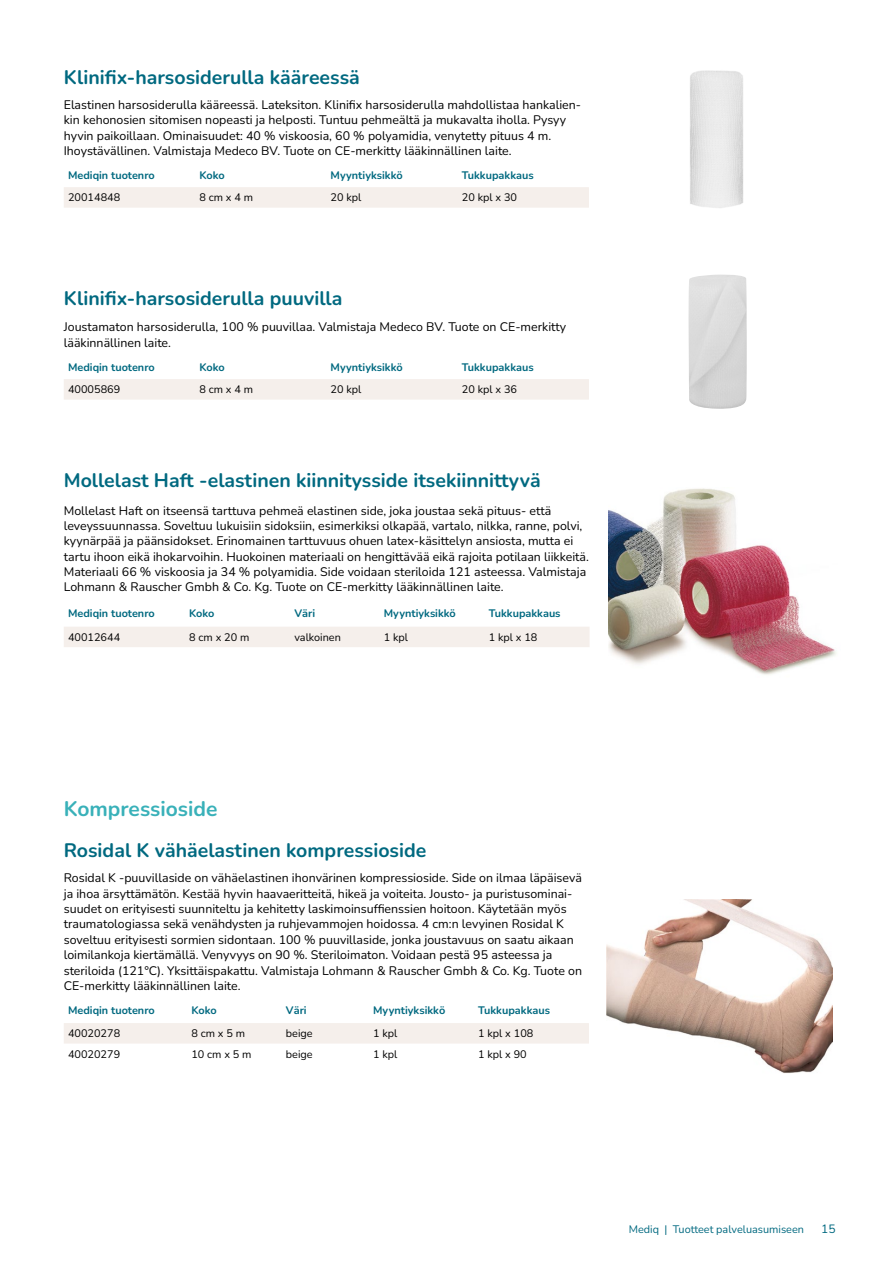
<style>
.page{position:relative;width:893px;height:1263px;background:#fff}
.page>*{position:absolute;margin:0;border:0;box-sizing:border-box;transform-origin:0 0}
.t1{font:700 21px "Nunito";color:#39b1b9}
.t2{font:700 19.5px "Nunito";color:#006980}
.t3{font:12.3px/15.3px "Nunito";color:#000}
.t4{font:12px "Nunito";color:#006980}
.t5{font:700 10.8px "Nunito";color:#006980}
.t6{font:10.8px "Nunito";color:#000}
.t7{font:10.8px "Nunito";color:#006980}
</style>
<div class="page">
<img style="left:690px;top:70px;width:53px;height:138px">
<div style="left:64px;top:187px;width:525px;height:21px;background:#f5efeb"></div>
<img style="left:688px;top:274px;width:59px;height:135px">
<div style="left:64px;top:379px;width:525px;height:21px;background:#f5efeb"></div>
<img style="left:608px;top:488px;width:228px;height:187px">
<div style="left:64px;top:627px;width:526px;height:20px;background:#f5efeb"></div>
<img style="left:606px;top:900px;width:227px;height:173px">
<div style="left:64px;top:1023px;width:525px;height:20px;background:#f5efeb"></div>
<h2 class="t2" style="left:64px;top:63px;width:298px">Klinifix-harsosiderulla kääreessä</h2>
<p class="t3" style="left:64px;top:96px;width:519px">Elastinen harsosiderulla kääreessä. Lateksiton. Klinifix harsosiderulla mahdollistaa hankalien&shy;kin kehonosien sitomisen nopeasti ja helposti. Tuntuu pehmeältä ja mukavalta iholla. Pysyy hyvin paikoillaan. Ominaisuudet: 40 % viskoosia, 60 % polyamidia, venytetty pituus 4 m.<br>Ihoystävällinen. Valmistaja Medeco BV. Tuote on CE-merkitty lääkinnällinen laite.</p>
<p class="t5" style="left:68px;top:167px;width:88px">Mediqin tuotenro</p>
<p class="t5" style="left:199px;top:167px;width:27px">Koko</p>
<p class="t5" style="left:331px;top:167px;width:74px">Myyntiyksikkö</p>
<p class="t5" style="left:462px;top:167px;width:73px">Tukkupakkaus</p>
<p class="t6" style="left:68px;top:190px;width:54px">20014848</p>
<p class="t6" style="left:199px;top:190px;width:55px">8 cm x 4 m</p>
<p class="t6" style="left:331px;top:190px;width:32px">20 kpl</p>
<p class="t6" style="left:462px;top:190px;width:57px">20 kpl x 30</p>
<h2 class="t2" style="left:64px;top:284px;width:280px">Klinifix-harsosiderulla puuvilla</h2>
<p class="t3" style="left:64px;top:319px;width:504px">Joustamaton harsosiderulla, 100 % puuvillaa. Valmistaja Medeco BV. Tuote on CE-merkitty lääkinnällinen laite.</p>
<p class="t5" style="left:68px;top:359px;width:88px">Mediqin tuotenro</p>
<p class="t5" style="left:199px;top:359px;width:27px">Koko</p>
<p class="t5" style="left:331px;top:359px;width:74px">Myyntiyksikkö</p>
<p class="t5" style="left:462px;top:359px;width:73px">Tukkupakkaus</p>
<p class="t6" style="left:68px;top:382px;width:54px">40005869</p>
<p class="t6" style="left:199px;top:382px;width:55px">8 cm x 4 m</p>
<p class="t6" style="left:331px;top:382px;width:32px">20 kpl</p>
<p class="t6" style="left:462px;top:382px;width:57px">20 kpl x 36</p>
<h2 class="t2" style="left:64px;top:467px;width:478px">Mollelast Haft -elastinen kiinnitysside itsekiinnittyvä</h2>
<p class="t3" style="left:64px;top:502px;width:527px">Mollelast Haft on itseensä tarttuva pehmeä elastinen side, joka joustaa sekä pituus- että leveyssuunnassa. Soveltuu lukuisiin sidoksiin, esimerkiksi olkapää, vartalo, nilkka, ranne, polvi, kyynärpää ja päänsidokset. Erinomainen tarttuvuus ohuen latex-käsittelyn ansiosta, mutta ei tartu ihoon eikä ihokarvoihin. Huokoinen materiaali on hengittävää eikä rajoita potilaan liikkeitä.<br>Materiaali 66 % viskoosia ja 34 % polyamidia. Side voidaan steriloida 121 asteessa. Valmistaja Lohmann &amp; Rauscher Gmbh &amp; Co. Kg. Tuote on CE-merkitty lääkinnällinen laite.</p>
<p class="t5" style="left:68px;top:606px;width:88px">Mediqin tuotenro</p>
<p class="t5" style="left:189px;top:606px;width:27px">Koko</p>
<p class="t5" style="left:294px;top:606px;width:22px">Väri</p>
<p class="t5" style="left:384px;top:606px;width:74px">Myyntiyksikkö</p>
<p class="t5" style="left:489px;top:606px;width:73px">Tukkupakkaus</p>
<p class="t6" style="left:68px;top:629px;width:54px">40012644</p>
<p class="t6" style="left:189px;top:629px;width:62px">8 cm x 20 m</p>
<p class="t6" style="left:294px;top:629px;width:48px">valkoinen</p>
<p class="t6" style="left:384px;top:629px;width:26px">1 kpl</p>
<p class="t6" style="left:489px;top:629px;width:50px">1 kpl x 18</p>
<h1 class="t1" style="left:64px;top:794px;width:155px">Kompressioside</h1>
<h2 class="t2" style="left:64px;top:837px;width:364px">Rosidal K vähäelastinen kompressioside</h2>
<p class="t3" style="left:64px;top:870px;width:520px">Rosidal K -puuvillaside on vähäelastinen ihonvärinen kompressioside. Side on ilmaa läpäisevä ja ihoa ärsyttämätön. Kestää hyvin haavaeritteitä, hikeä ja voiteita. Jousto- ja puristusominai&shy;suudet on erityisesti suunniteltu ja kehitetty laskimoinsuffienssien hoitoon. Käytetään myös traumatologiassa sekä venähdysten ja ruhjevammojen hoidossa. 4 cm:n levyinen Rosidal K soveltuu erityisesti sormien sidontaan. 100 % puuvillaside, jonka joustavuus on saatu aikaan loimilankoja kiertämällä. Venyvyys on 90 %. Steriloimaton. Voidaan pestä 95 asteessa ja steriloida (121°C). Yksittäispakattu. Valmistaja Lohmann &amp; Rauscher Gmbh &amp; Co. Kg. Tuote on CE-merkitty lääkinnällinen laite.</p>
<p class="t5" style="left:68px;top:1002px;width:88px">Mediqin tuotenro</p>
<p class="t5" style="left:191px;top:1002px;width:27px">Koko</p>
<p class="t5" style="left:286px;top:1002px;width:22px">Väri</p>
<p class="t5" style="left:373px;top:1002px;width:74px">Myyntiyksikkö</p>
<p class="t5" style="left:478px;top:1002px;width:73px">Tukkupakkaus</p>
<p class="t6" style="left:68px;top:1026px;width:54px">40020278</p>
<p class="t6" style="left:191px;top:1026px;width:55px">8 cm x 5 m</p>
<p class="t6" style="left:286px;top:1026px;width:28px">beige</p>
<p class="t6" style="left:373px;top:1026px;width:26px">1 kpl</p>
<p class="t6" style="left:478px;top:1026px;width:57px">1 kpl x 108</p>
<p class="t6" style="left:68px;top:1046px;width:54px">40020279</p>
<p class="t6" style="left:191px;top:1046px;width:62px">10 cm x 5 m</p>
<p class="t6" style="left:286px;top:1046px;width:28px">beige</p>
<p class="t6" style="left:373px;top:1046px;width:26px">1 kpl</p>
<p class="t6" style="left:478px;top:1046px;width:50px">1 kpl x 90</p>
<p class="t7" style="left:629px;top:1222px;width:177px">Mediq | Tuotteet palveluasumiseen</p>
<p class="t4" style="left:821px;top:1221px;width:16px">15</p>
</div>
